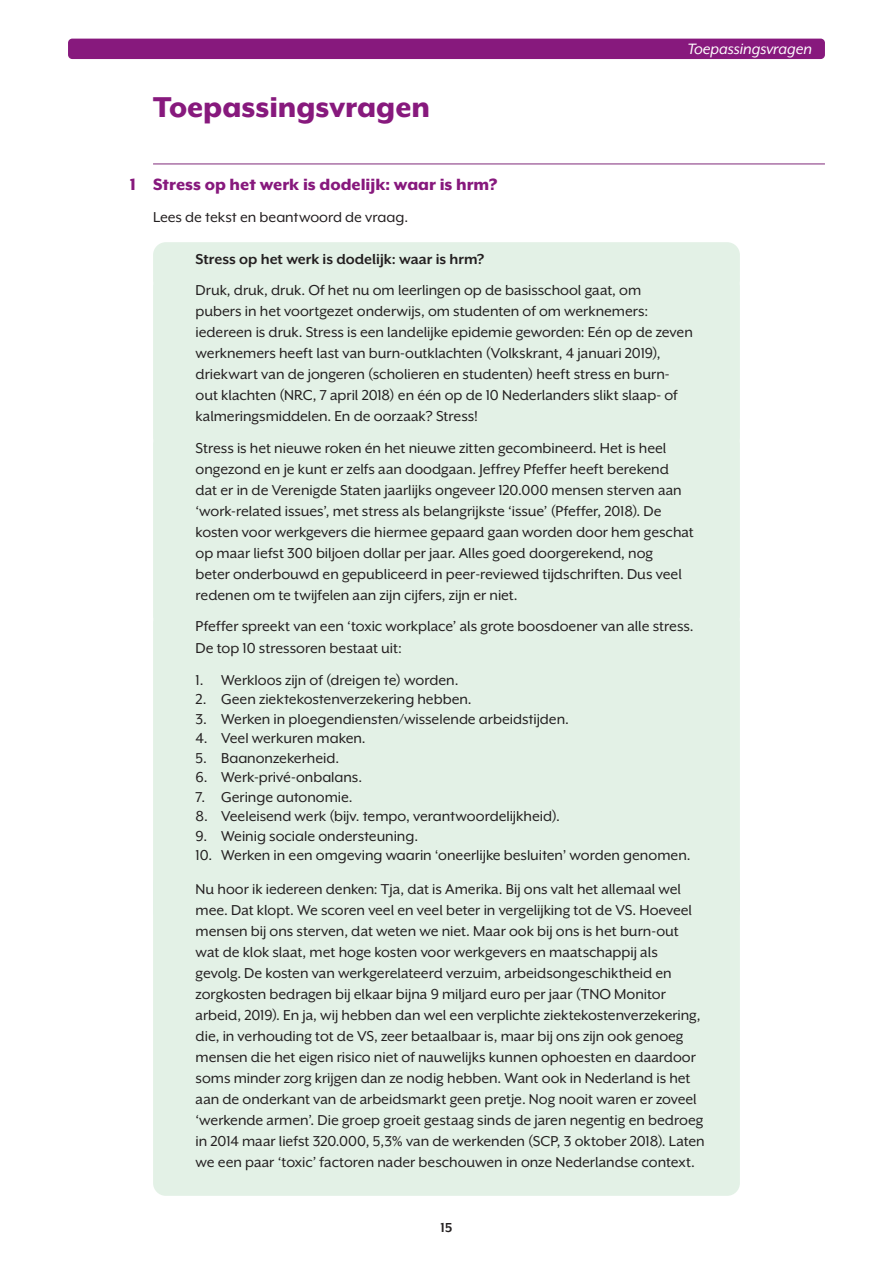
<style>
.page{position:relative;width:893px;height:1263px;background:#fff}
.page>*{position:absolute;margin:0;border:0;box-sizing:border-box;transform-origin:0 0}
.t1{font:800 33px "Mr Eaves XL Mod OT";color:#87197d}
.t2{font:800 18.75px "Mr Eaves XL Mod OT";color:#87197d}
.t3{font:italic 17.25px "Mr Eaves XL Mod OT";color:#fff}
.t4{font:16.5px/21px "Mr Eaves XL San OT";letter-spacing:-.005em;color:#231f20}
.t5{font:16.5px "Mr Eaves XL Mod OT";color:#231f20}
.t6{font:700 16.5px "Mr Eaves XL San OT";color:#231f20}
.t7{font:700 15px "Mr Eaves XL San OT";color:#231f20}
</style>
<div class="page">
<hr style="left:153px;top:163px;width:672px;height:2px;background:#aa71a6">
<div style="left:153px;top:242px;width:587px;height:51px;background:#e3f1e6;border-radius:13px"></div>
<div style="left:153px;top:274px;width:587px;height:176px;background:#e3f1e6;border-radius:13px"></div>
<div style="left:153px;top:431px;width:587px;height:198px;background:#e3f1e6;border-radius:13px"></div>
<div style="left:153px;top:610px;width:587px;height:314px;background:#e3f1e6;border-radius:13px"></div>
<div style="left:153px;top:872px;width:587px;height:324px;background:#e3f1e6;border-radius:13px"></div>
<div style="left:68px;top:39px;width:757px;height:20px;background:#87197d;border-radius:4px"></div>
<h1 class="t1" style="left:153px;top:90px;width:279px">Toepassingsvragen</h1>
<p class="t3" style="left:687px;top:40px;width:126px">Toepassingsvragen</p>
<p class="t2" style="left:130px;top:175px;width:369px">1 Stress op het werk is dodelijk: waar is hrm?</p>
<p class="t5" style="left:153px;top:209px;width:257px">Lees de tekst en beantwoord de vraag.</p>
<p class="t6" style="left:196px;top:251px;width:290px">Stress op het werk is dodelijk: waar is hrm?</p>
<p class="t4" style="left:196px;top:280px;width:499px">Druk, druk, druk. Of het nu om leerlingen op de basisschool gaat, om<br>pubers in het voortgezet onderwijs, om studenten of om werknemers: iedereen is druk. Stress is een landelijke epidemie geworden: Eén op de zeven werknemers heeft last van burn-outklachten (Volkskrant, 4 januari 2019), driekwart van de jongeren (scholieren en studenten) heeft stress en burn&shy;out klachten (NRC, 7 april 2018) en één op de 10 Nederlanders slikt slaap- of kalmeringsmiddelen. En de oorzaak? Stress!</p>
<p class="t4" style="left:196px;top:437px;width:500px">Stress is het nieuwe roken én het nieuwe zitten gecombineerd. Het is heel ongezond en je kunt er zelfs aan doodgaan. Jeffrey Pfeffer heeft berekend dat er in de Verenigde Staten jaarlijks ongeveer 120.000 mensen sterven aan ‘work-related issues’, met stress als belangrijkste ‘issue’ (Pfeffer, 2018). De kosten voor werkgevers die hiermee gepaard gaan worden door hem geschat op maar liefst 300 biljoen dollar per jaar. Alles goed doorgerekend, nog<br>beter onderbouwd en gepubliceerd in peer-reviewed tijdschriften. Dus veel redenen om te twijfelen aan zijn cijfers, zijn er niet.</p>
<p class="t4" style="left:196px;top:616px;width:499px">Pfeffer spreekt van een ‘toxic workplace’ als grote boosdoener van alle stress.<br>De top 10 stressoren bestaat uit:</p>
<p class="t5" style="left:196px;top:671px;width:264px">1. Werkloos zijn of (dreigen te) worden.</p>
<p class="t5" style="left:196px;top:691px;width:278px">2. Geen ziektekostenverzekering hebben.</p>
<p class="t5" style="left:196px;top:710px;width:375px">3. Werken in ploegendiensten/wisselende arbeidstijden.</p>
<p class="t5" style="left:196px;top:730px;width:172px">4. Veel werkuren maken.</p>
<p class="t5" style="left:196px;top:749px;width:145px">5. Baanonzekerheid.</p>
<p class="t5" style="left:196px;top:769px;width:168px">6. Werk-privé-onbalans.</p>
<p class="t5" style="left:196px;top:788px;width:159px">7. Geringe autonomie.</p>
<p class="t5" style="left:196px;top:808px;width:366px">8. Veeleisend werk (bijv. tempo, verantwoordelijkheid).</p>
<p class="t5" style="left:196px;top:828px;width:224px">9. Weinig sociale ondersteuning.</p>
<p class="t5" style="left:196px;top:847px;width:496px">10. Werken in een omgeving waarin ‘oneerlijke besluiten’ worden genomen.</p>
<p class="t4" style="left:196px;top:878px;width:511px">Nu hoor ik iedereen denken: Tja, dat is Amerika. Bij ons valt het allemaal wel mee. Dat klopt. We scoren veel en veel beter in vergelijking tot de VS. Hoeveel mensen bij ons sterven, dat weten we niet. Maar ook bij ons is het burn-out wat de klok slaat, met hoge kosten voor werkgevers en maatschappij als gevolg. De kosten van werkgerelateerd verzuim, arbeidsongeschiktheid en zorgkosten bedragen bij elkaar bijna 9 miljard euro per jaar (TNO Monitor arbeid, 2019). En ja, wij hebben dan wel een verplichte ziektekostenverzekering, die, in verhouding tot de VS, zeer betaalbaar is, maar bij ons zijn ook genoeg mensen die het eigen risico niet of nauwelijks kunnen ophoesten en daardoor soms minder zorg krijgen dan ze nodig hebben. Want ook in Nederland is het aan de onderkant van de arbeidsmarkt geen pretje. Nog nooit waren er zoveel ‘werkende armen’. Die groep groeit gestaag sinds de jaren negentig en bedroeg in 2014 maar liefst 320.000, 5,3% van de werkenden (SCP, 3 oktober 2018). Laten we een paar ‘toxic’ factoren nader beschouwen in onze Nederlandse context.</p>
<p class="t7" style="left:441px;top:1220px;width:13px">15</p>
</div>
